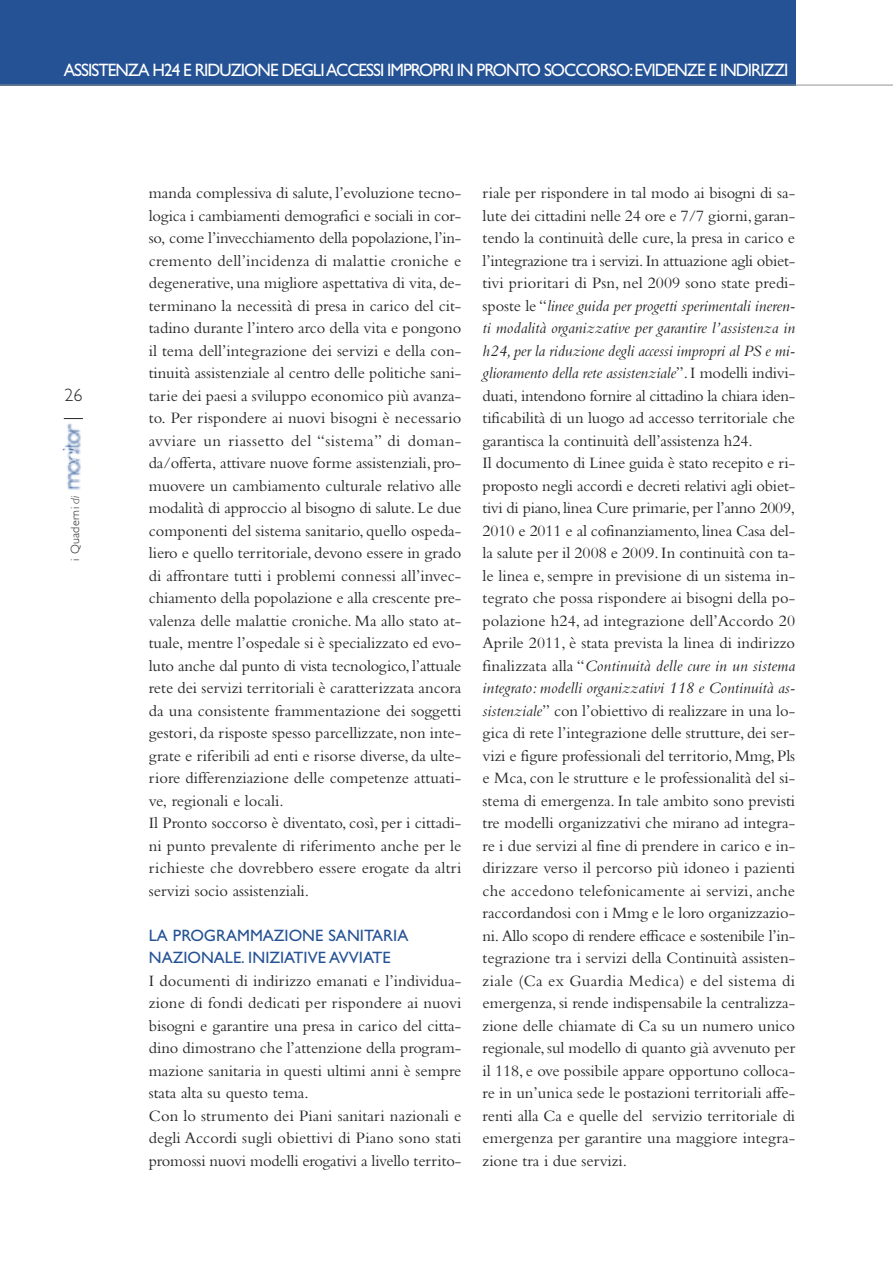
<style>
.page{position:relative;width:893px;height:1263px;background:#fff}
.page>*{position:absolute;margin:0;border:0;box-sizing:border-box;transform-origin:0 0}
.t1{font:18px "Gill Sans";letter-spacing:-.06em;color:#fff;scale:.96 1}
.t2{font:300 18px "Gill Sans";color:#272627}
.t3{font:16.5px/22.5px "Bembo";color:#272627}
.t4{font:16.5px/22.5px "Gill Sans";color:#255295}
.t5{font:300 12px "Gill Sans";letter-spacing:.02em;color:#272627}
.s1{font-style:italic}
</style>
<div class="page">
<div style="left:0;top:0;width:795px;height:85px;background:#255295"></div>
<hr style="left:0;top:85px;width:893px;height:1px;background:#939393">
<img style="left:64px;top:423px;width:17px;height:67px">
<img style="left:59px;top:447px;width:18px;height:18px;border-radius:50%">
<svg style="left:64px;top:418px;width:19px;height:1px"></svg>
<p class="t1" style="left:64px;top:63px;width:756px">ASSISTENZA H24 E RIDUZIONE DEGLIACCESSI IMPROPRI IN PRONTO SOCCORSO:EVIDENZE E INDIRIZZI</p>
<p class="t2" style="left:65px;top:388px;width:19px">26</p>
<p class="t5" style="left:71px;top:561px;width:66px;rotate:-90deg">i Quaderni <span class="s1">di</span></p>
<p class="t3" style="left:149px;top:183px;width:314px">manda complessiva di salute, l’evoluzione tecno&shy;logica i cambiamenti demografici e sociali in cor&shy;so, come l’invecchiamento della popolazione, l’in&shy;cremento dell’incidenza di malattie croniche e degenerative, una migliore aspettativa di vita, de&shy;terminano la necessità di presa in carico del cit&shy;tadino durante l’intero arco della vita e pongono il tema dell’integrazione dei servizi e della con&shy;tinuità assistenziale al centro delle politiche sani&shy;tarie dei paesi a sviluppo economico più avanza&shy;to. Per rispondere ai nuovi bisogni è necessario avviare un riassetto del “sistema” di doman&shy;da/offerta, attivare nuove forme assistenziali, pro&shy;muovere un cambiamento culturale relativo alle modalità di approccio al bisogno di salute. Le due componenti del sistema sanitario, quello ospeda&shy;liero e quello territoriale, devono essere in grado di affrontare tutti i problemi connessi all’invec&shy;chiamento della popolazione e alla crescente pre&shy;valenza delle malattie croniche. Ma allo stato at&shy;tuale, mentre l’ospedale si è specializzato ed evo&shy;luto anche dal punto di vista tecnologico, l’attuale rete dei servizi territoriali è caratterizzata ancora da una consistente frammentazione dei soggetti gestori, da risposte spesso parcellizzate, non inte&shy;grate e riferibili ad enti e risorse diverse, da ulte&shy;riore differenziazione delle competenze attuati&shy;ve, regionali e locali.<br>Il Pronto soccorso è diventato, così, per i cittadi&shy;ni punto prevalente di riferimento anche per le richieste che dovrebbero essere erogate da altri servizi socio assistenziali.</p>
<p class="t4" style="left:149px;top:925px;width:261px">LA PROGRAMMAZIONE SANITARIA<br>NAZIONALE. INIZIATIVE AVVIATE</p>
<p class="t3" style="left:149px;top:971px;width:314px">I documenti di indirizzo emanati e l’individua&shy;zione di fondi dedicati per rispondere ai nuovi bisogni e garantire una presa in carico del citta&shy;dino dimostrano che l’attenzione della program&shy;mazione sanitaria in questi ultimi anni è sempre stata alta su questo tema.<br>Con lo strumento dei Piani sanitari nazionali e degli Accordi sugli obiettivi di Piano sono stati promossi nuovi modelli erogativi a livello territo-</p>
<p class="t3" style="left:483px;top:183px;width:314px">riale per rispondere in tal modo ai bisogni di sa&shy;lute dei cittadini nelle 24 ore e 7/7 giorni, garan&shy;tendo la continuità delle cure, la presa in carico e l’integrazione tra i servizi.In attuazione agli obiet&shy;tivi prioritari di Psn, nel 2009 sono state predi&shy;sposte le “<span class="s1">linee guida per progetti sperimentali ineren&shy;ti modalità organizzative per garantire l’assistenza in h24, per la riduzione degli accessi impropri al PS e mi&shy;glioramento della rete assistenziale</span>”.I modelli indivi&shy;duati, intendono fornire al cittadino la chiara iden&shy;tificabilità di un luogo ad accesso territoriale che garantisca la continuità dell’assistenza h24.<br>Il documento di Linee guida è stato recepito e ri&shy;proposto negli accordi e decreti relativi agli obiet&shy;tivi di piano, linea Cure primarie, per l’anno 2009, 2010 e 2011 e al cofinanziamento, linea Casa del&shy;la salute per il 2008 e 2009.In continuità con ta&shy;le linea e, sempre in previsione di un sistema in&shy;tegrato che possa rispondere ai bisogni della po&shy;polazione h24, ad integrazione dell’Accordo 20<br>Aprile 2011, è stata prevista la linea di indirizzo finalizzata alla “<span class="s1">Continuità delle cure in un sistema integrato: modelli organizzativi 118 e Continuità as&shy;sistenziale</span>” con l’obiettivo di realizzare in una lo&shy;gica di rete l’integrazione delle strutture, dei ser&shy;vizi e figure professionali del territorio,Mmg, Pls e Mca, con le strutture e le professionalità del si&shy;stema di emergenza. In tale ambito sono previsti tre modelli organizzativi che mirano ad integra&shy;re i due servizi al fine di prendere in carico e in&shy;dirizzare verso il percorso più idoneo i pazienti che accedono telefonicamente ai servizi, anche raccordandosi con i Mmg e le loro organizzazio&shy;ni. Allo scopo di rendere efficace e sostenibile l’in&shy;tegrazione tra i servizi della Continuità assisten&shy;ziale (Ca ex Guardia Medica) e del sistema di emergenza,si rende indispensabile la centralizza&shy;zione delle chiamate di Ca su un numero unico regionale,sul modello di quanto già avvenuto per il 118, e ove possibile appare opportuno colloca&shy;re in un’unica sede le postazioni territoriali affe&shy;renti alla Ca e quelle del servizio territoriale di emergenza per garantire una maggiore integra&shy;zione tra i due servizi.</p>
</div>
